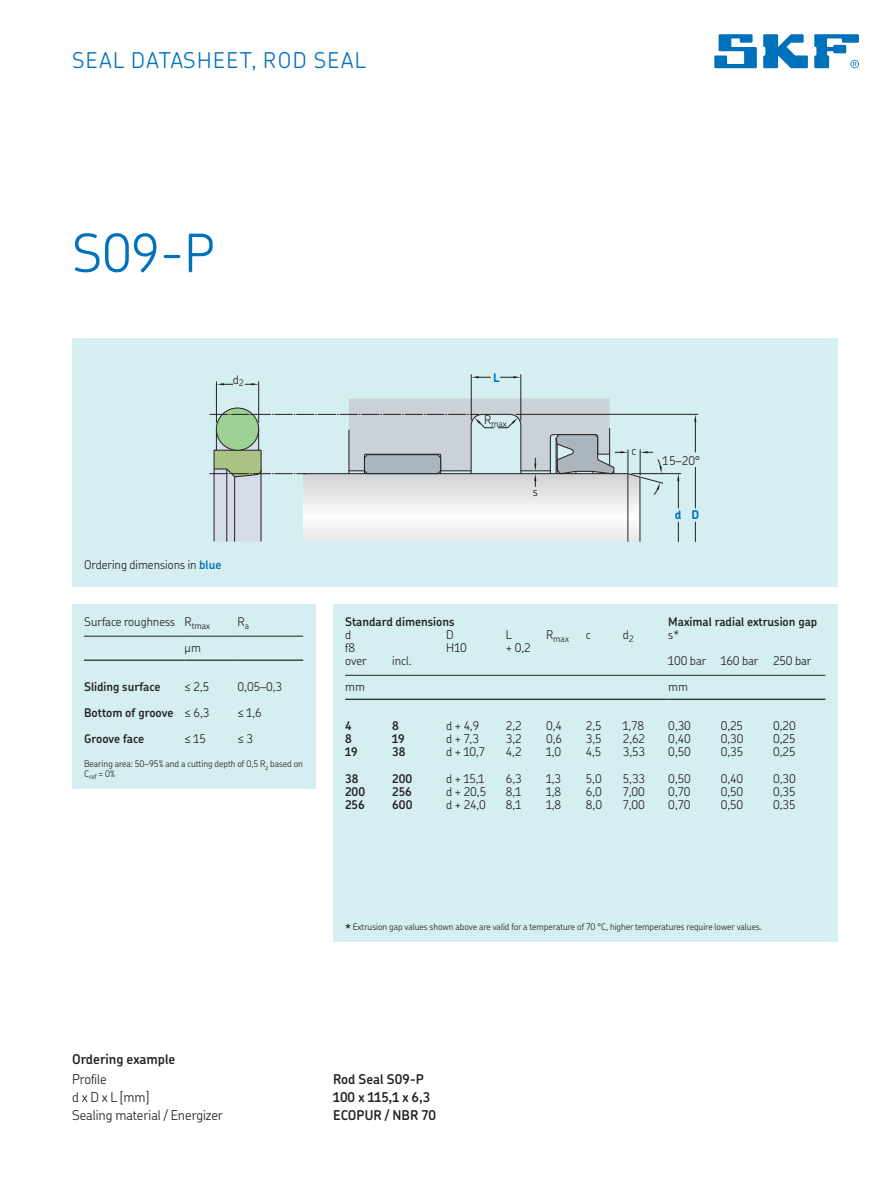
<style>
.page{position:relative;width:893px;height:1191px;background:#fff}
.page>*{position:absolute;margin:0;border:0;box-sizing:border-box;transform-origin:0 0}
.t1{font:300 52.5px "SKF Chevin OT";color:#0072bc}
.t2{font:300 21.75px "SKF Chevin OT";letter-spacing:.065em;color:#0072bc}
.t3{font:600 13.5px "SKF Chevin OT";color:#231f20}
.t4{font:300 13.5px "SKF Chevin OT";color:#231f20}
.t5{font:300 12px "SKF Chevin OT";color:#231f20}
.t6{font:600 12px "SKF Chevin OT";color:#231f20}
.t7{font:700 12px "SKF Chevin OT";color:#0072bc}
.t8{font:300 9px/9.8px "SKF Chevin OT";color:#231f20}
.s1{font-weight:600;color:#0072bc}
.s2{font-weight:300}
.s3{font-weight:600;font-size:12.6px}
</style>
<div class="page">
<div style="left:72px;top:604px;width:243px;height:185px;background:#d5eef1"></div>
<div style="left:72px;top:338px;width:765px;height:249px;background:#d5eef1"></div>
<hr style="left:631px;top:473px;width:50px;height:1px;background:#231f20">
<hr style="left:678px;top:478px;width:1px;height:30px;background:#231f20">
<svg style="left:678px;top:522px;width:1px;height:20px"></svg>
<hr style="left:516px;top:414px;width:182px;height:1px;background:#231f20">
<hr style="left:695px;top:467px;width:1px;height:41px;background:#231f20">
<hr style="left:695px;top:419px;width:1px;height:33px;background:#231f20">
<svg style="left:695px;top:522px;width:1px;height:20px"></svg>
<hr style="left:471px;top:375px;width:1px;height:45px;background:#231f20">
<hr style="left:520px;top:375px;width:1px;height:45px;background:#231f20">
<svg style="left:471px;top:376px;width:19px;height:2px"></svg>
<svg style="left:500px;top:376px;width:21px;height:2px"></svg>
<svg style="left:210px;top:399px;width:453px;height:143px"></svg>
<hr style="left:216px;top:382px;width:1px;height:40px;background:#231f20">
<hr style="left:258px;top:382px;width:1px;height:40px;background:#231f20">
<svg style="left:216px;top:383px;width:17px;height:2px"></svg>
<svg style="left:245px;top:383px;width:14px;height:2px"></svg>
<hr style="left:84px;top:636px;width:101px;height:1px;background:#231f20">
<hr style="left:84px;top:660px;width:101px;height:1px;background:#231f20">
<hr style="left:185px;top:636px;width:52px;height:1px;background:#231f20">
<hr style="left:185px;top:660px;width:52px;height:1px;background:#231f20">
<hr style="left:237px;top:636px;width:66px;height:1px;background:#231f20">
<hr style="left:237px;top:660px;width:66px;height:1px;background:#231f20">
<div style="left:333px;top:604px;width:504px;height:338px;background:#d5eef1"></div>
<hr style="left:345px;top:675px;width:323px;height:1px;background:#231f20">
<hr style="left:345px;top:699px;width:323px;height:1px;background:#231f20">
<hr style="left:668px;top:675px;width:157px;height:1px;background:#231f20">
<hr style="left:668px;top:699px;width:157px;height:1px;background:#231f20">
<svg style="left:714px;top:34px;width:42px;height:34px"></svg>
<svg style="left:763px;top:34px;width:44px;height:34px"></svg>
<svg style="left:814px;top:34px;width:44px;height:34px"></svg>
<h2 class="t2" style="left:72px;top:50px;width:295px">SEAL DATASHEET, ROD SEAL</h2>
<h1 class="t1" style="left:72px;top:229px;width:144px">S09-P</h1>
<p class="t5" style="left:233px;top:373px;width:13px">d<sub>2</sub></p>
<p class="t5" style="left:84px;top:559px;width:139px">Ordering dimensions in <span class="s1">blue</span></p>
<p class="t5" style="left:84px;top:616px;width:128px">Surface roughness R<sub>tmax</sub></p>
<p class="t5" style="left:237px;top:616px;width:13px">R<sub>a</sub></p>
<p class="t5" style="left:185px;top:642px;width:18px">µm</p>
<p class="t6" style="left:84px;top:681px;width:78px">Sliding surface</p>
<p class="t5" style="left:184px;top:681px;width:26px">≤ 2,5</p>
<p class="t5" style="left:237px;top:681px;width:46px">0,05–0,3</p>
<p class="t6" style="left:84px;top:707px;width:127px">Bottom of groove <span class="s2">≤ 6,3</span></p>
<p class="t5" style="left:237px;top:707px;width:26px">≤ 1,6</p>
<p class="t6" style="left:84px;top:734px;width:62px">Groove face</p>
<p class="t5" style="left:184px;top:734px;width:23px">≤ 15</p>
<p class="t5" style="left:237px;top:734px;width:17px">≤ 3</p>
<p class="t8" style="left:84px;top:760px;width:220px">Bearing area: 50–95% and a cutting depth of 0,5 R<sub>z</sub> based on<br>C<sub>ref</sub> = 0%</p>
<p class="t7" style="left:493px;top:371px;width:8px">L</p>
<p class="t8" style="left:484px;top:419px;width:24px"><sup>R</sup>max</p>
<p class="t5" style="left:533px;top:485px;width:7px">s</p>
<p class="t5" style="left:631px;top:444px;width:6px">c</p>
<p class="t5" style="left:662px;top:454px;width:39px">15–20°</p>
<p class="t7" style="left:674px;top:508px;width:26px">d D</p>
<p class="t6" style="left:345px;top:616px;width:111px">Standard dimensions</p>
<p class="t6" style="left:668px;top:616px;width:150px">Maximal radial extrusion gap</p>
<p class="t5" style="left:345px;top:629px;width:8px">d</p>
<p class="t5" style="left:446px;top:629px;width:9px">D</p>
<p class="t5" style="left:506px;top:629px;width:8px">L</p>
<p class="t8" style="left:546px;top:634px;width:24px"><sup>R</sup>max</p>
<p class="t5" style="left:586px;top:629px;width:6px">c</p>
<p class="t5" style="left:623px;top:629px;width:12px">d<sub>2</sub></p>
<p class="t5" style="left:668px;top:629px;width:12px">s*</p>
<p class="t5" style="left:345px;top:642px;width:12px">f8</p>
<p class="t5" style="left:446px;top:642px;width:22px">H10</p>
<p class="t5" style="left:506px;top:642px;width:26px">+ 0,2</p>
<p class="t5" style="left:345px;top:655px;width:23px">over</p>
<p class="t5" style="left:392px;top:655px;width:21px">incl.</p>
<p class="t5" style="left:668px;top:655px;width:144px">100 bar 160 bar 250 bar</p>
<p class="t5" style="left:345px;top:681px;width:21px">mm</p>
<p class="t5" style="left:668px;top:681px;width:21px">mm</p>
<p class="t6" style="left:345px;top:720px;width:8px">4</p>
<p class="t6" style="left:392px;top:720px;width:8px">8</p>
<p class="t5" style="left:446px;top:721px;width:34px">d + 4,9</p>
<p class="t5" style="left:506px;top:721px;width:17px">2,2</p>
<p class="t5" style="left:546px;top:721px;width:17px">0,4</p>
<p class="t5" style="left:586px;top:721px;width:17px">2,5</p>
<p class="t5" style="left:623px;top:721px;width:23px">1,78</p>
<p class="t5" style="left:668px;top:721px;width:24px">0,30</p>
<p class="t5" style="left:720px;top:721px;width:24px">0,25</p>
<p class="t5" style="left:773px;top:721px;width:24px">0,20</p>
<p class="t6" style="left:345px;top:734px;width:8px">8</p>
<p class="t6" style="left:392px;top:734px;width:14px">19</p>
<p class="t5" style="left:446px;top:734px;width:34px">d + 7,3</p>
<p class="t5" style="left:506px;top:734px;width:17px">3,2</p>
<p class="t5" style="left:546px;top:734px;width:17px">0,6</p>
<p class="t5" style="left:586px;top:734px;width:17px">3,5</p>
<p class="t5" style="left:623px;top:734px;width:24px">2,62</p>
<p class="t5" style="left:668px;top:734px;width:24px">0,40</p>
<p class="t5" style="left:720px;top:734px;width:24px">0,30</p>
<p class="t5" style="left:773px;top:734px;width:24px">0,25</p>
<p class="t6" style="left:345px;top:747px;width:14px">19</p>
<p class="t6" style="left:392px;top:747px;width:15px">38</p>
<p class="t5" style="left:446px;top:747px;width:40px">d + 10,7</p>
<p class="t5" style="left:506px;top:747px;width:17px">4,2</p>
<p class="t5" style="left:546px;top:747px;width:17px">1,0</p>
<p class="t5" style="left:586px;top:747px;width:17px">4,5</p>
<p class="t5" style="left:623px;top:747px;width:24px">3,53</p>
<p class="t5" style="left:668px;top:747px;width:24px">0,50</p>
<p class="t5" style="left:720px;top:747px;width:24px">0,35</p>
<p class="t5" style="left:773px;top:747px;width:24px">0,25</p>
<p class="t6" style="left:345px;top:773px;width:15px">38</p>
<p class="t6" style="left:392px;top:773px;width:21px">200</p>
<p class="t5" style="left:446px;top:773px;width:40px">d + 15,1</p>
<p class="t5" style="left:506px;top:773px;width:17px">6,3</p>
<p class="t5" style="left:546px;top:773px;width:17px">1,3</p>
<p class="t5" style="left:586px;top:773px;width:17px">5,0</p>
<p class="t5" style="left:623px;top:773px;width:24px">5,33</p>
<p class="t5" style="left:668px;top:773px;width:24px">0,50</p>
<p class="t5" style="left:720px;top:773px;width:24px">0,40</p>
<p class="t5" style="left:773px;top:773px;width:24px">0,30</p>
<p class="t6" style="left:345px;top:786px;width:21px">200</p>
<p class="t6" style="left:392px;top:786px;width:21px">256</p>
<p class="t5" style="left:446px;top:786px;width:41px">d + 20,5</p>
<p class="t5" style="left:506px;top:786px;width:17px">8,1</p>
<p class="t5" style="left:546px;top:786px;width:17px">1,8</p>
<p class="t5" style="left:586px;top:786px;width:17px">6,0</p>
<p class="t5" style="left:623px;top:786px;width:24px">7,00</p>
<p class="t5" style="left:668px;top:786px;width:24px">0,70</p>
<p class="t5" style="left:720px;top:786px;width:24px">0,50</p>
<p class="t5" style="left:773px;top:786px;width:24px">0,35</p>
<p class="t6" style="left:345px;top:799px;width:21px">256</p>
<p class="t6" style="left:392px;top:799px;width:22px">600</p>
<p class="t5" style="left:446px;top:799px;width:41px">d + 24,0</p>
<p class="t5" style="left:506px;top:799px;width:17px">8,1</p>
<p class="t5" style="left:546px;top:799px;width:17px">1,8</p>
<p class="t5" style="left:586px;top:799px;width:18px">8,0</p>
<p class="t5" style="left:623px;top:799px;width:24px">7,00</p>
<p class="t5" style="left:668px;top:799px;width:24px">0,70</p>
<p class="t5" style="left:720px;top:799px;width:24px">0,50</p>
<p class="t5" style="left:773px;top:799px;width:24px">0,35</p>
<p class="t8" style="left:345px;top:922px;width:418px"><span class="s3">*</span> Extrusion gap values shown above are valid for a temperature of 70 °C, higher temperatures require lower values.</p>
<p class="t3" style="left:72px;top:1052px;width:105px">Ordering example</p>
<p class="t4" style="left:72px;top:1073px;width:36px">Profile</p>
<p class="t3" style="left:333px;top:1073px;width:92px">Rod Seal S09-P</p>
<p class="t4" style="left:72px;top:1091px;width:78px">d x D x L [mm]</p>
<p class="t3" style="left:333px;top:1091px;width:98px">100 x 115,1 x 6,3</p>
<p class="t4" style="left:72px;top:1109px;width:152px">Sealing material / Energizer</p>
<p class="t3" style="left:333px;top:1109px;width:104px">ECOPUR / NBR 70</p>
</div>
